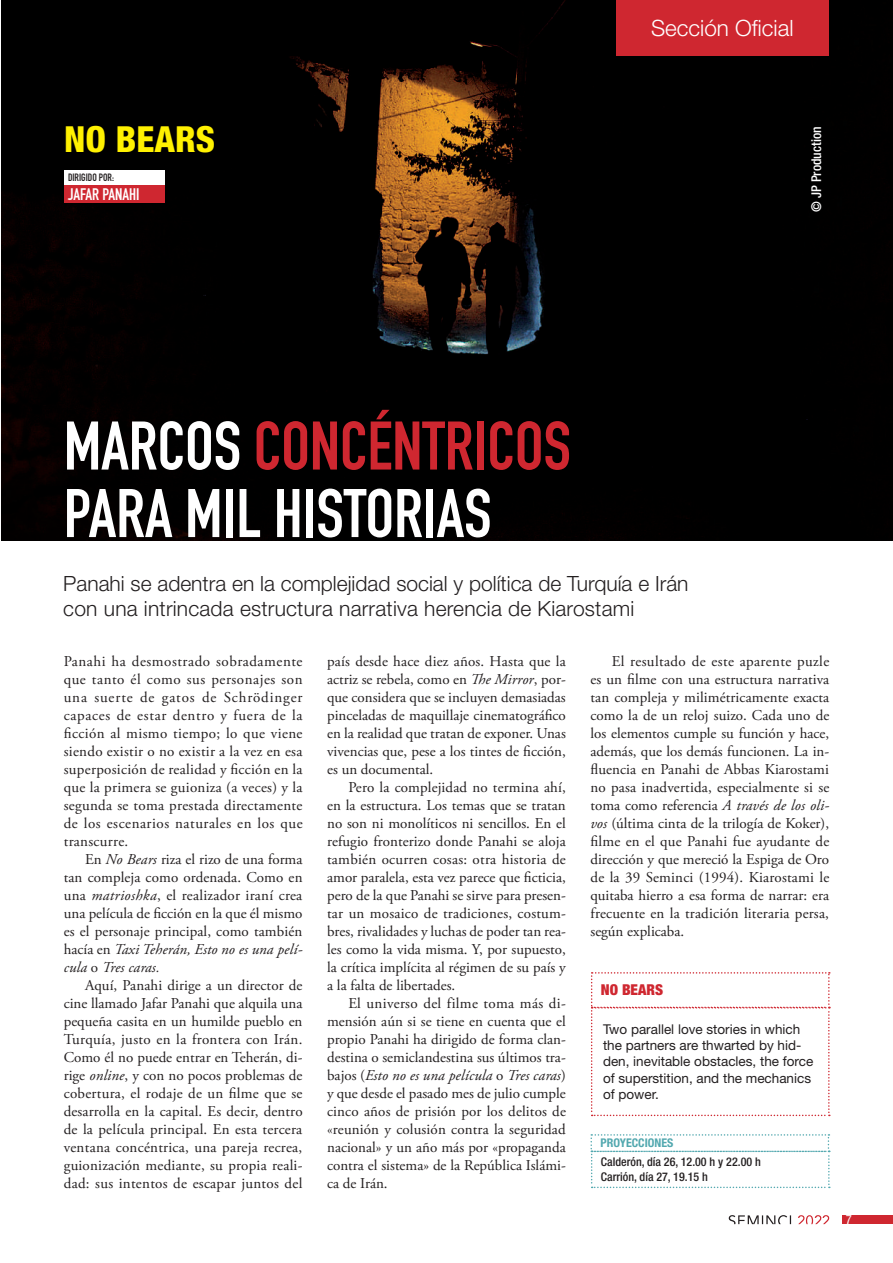
<style>
.page{position:relative;width:893px;height:1263px;background:#fff}
.page>*{position:absolute;margin:0;border:0;box-sizing:border-box;transform-origin:0 0}
.t1{font:67.5px/67.5px "DIN Engschrift Std";color:#fff}
.t2{font:800 condensed 36px "Helvetica Neue LT Std";color:#fff101}
.t3{font:300 22.5px "Helvetica Neue LT Std";color:#fff}
.t4{font:300 21px/25.2px "Helvetica Neue LT Std";color:#231f20}
.t5{font:16.5px "DIN Engschrift Std";color:#fff}
.t6{font:15px/18px "Adobe Garamond Pro";color:#231f20;text-align:justify}
.t7{font:900 condensed 15px "Helvetica Neue LT Std";color:#cf2730}
.t8{font:13.5px/16.2px "Helvetica Neue LT Std";color:#231f20}
.t9{font:500 condensed 13.5px "Helvetica Neue LT Std";color:#fff}
.t10{font:condensed 12.75px "Helvetica Neue LT Std";color:#fff}
.t11{font:500 condensed 12px/14.4px "Helvetica Neue LT Std";color:#231f20}
.t12{font:700 condensed 12px "Helvetica Neue LT Std";color:#52a8af}
.t13{font:10.5px "DIN Engschrift Std";color:#231f20}
.s1{color:#cf2730}
.s2{font-style:italic}
</style>
<div class="page">
<div style="left:843px;top:1215px;width:50px;height:9px;background:#cf2730"></div>
<svg style="left:729px;top:1215px;width:62px;height:9px"></svg>
<svg style="left:798px;top:1215px;width:31px;height:9px"></svg>
<img style="left:1px;top:0;width:892px;height:540px">
<svg style="left:591px;top:972px;width:239px;height:144px"></svg>
<svg style="left:590px;top:1134px;width:240px;height:54px"></svg>
<div style="left:616px;top:0;width:213px;height:55px;background:#cf2730"></div>
<div style="left:64px;top:170px;width:100px;height:15px;background:#fff"></div>
<div style="left:64px;top:185px;width:100px;height:18px;background:#cf2730"></div>
<h2 class="t2" style="left:64px;top:117px;width:152px">NO BEARS</h2>
<p class="t13" style="left:68px;top:171px;width:47px">DIRIGIDO POR:</p>
<p class="t5" style="left:68px;top:184px;width:73px">JAFAR PANAHI</p>
<h3 class="t3" style="left:651px;top:14px;width:144px">Sección Oficial</h3>
<p class="t9" style="left:808px;top:212px;width:87px;rotate:-90deg">© JP Production</p>
<h1 class="t1" style="left:64px;top:413px;width:509px">MARCOS <span class="s1">CONCÉNTRICOS<br></span>PARA MIL HISTORIAS</h1>
<h3 class="t4" style="left:63px;top:570px;width:627px">Panahi se adentra en la complejidad social y política de Turquía e Irán con una intrincada estructura narrativa herencia de Kiarostami</h3>
<p class="t6" style="left:64px;top:653px;width:240px">Panahi ha desmostrado sobradamente que tanto él como sus personajes son una suerte de gatos de Schrödinger capaces de estar dentro y fuera de la ficción al mismo tiempo; lo que viene siendo existir o no existir a la vez en esa superposición de realidad y ficción en la que la primera se guioniza (a veces) y la segunda se toma prestada directamente de los escenarios naturales en los que transcurre.</p>
<p class="t6" style="left:64px;top:851px;width:240px;text-indent:21px">En <span class="s2">No Bears</span> riza el rizo de una forma tan compleja como ordenada. Como en una <span class="s2">matrioshka</span>, el realizador iraní crea una película de ficción en la que él mismo es el personaje principal, como también hacía en <span class="s2">Taxi Teherán, Esto no es una pelí&shy;cula</span> o <span class="s2">Tres caras.</span></p>
<p class="t6" style="left:64px;top:977px;width:240px;text-indent:21px">Aquí, Panahi dirige a un director de cine llamado Jafar Panahi que alquila una pequeña casita en un humilde pueblo en Turquía, justo en la frontera con Irán.<br>Como él no puede entrar en Teherán, di&shy;rige <span class="s2">online</span>, y con no pocos problemas de cobertura, el rodaje de un filme que se desarrolla en la capital. Es decir, dentro de la película principal. En esta tercera ventana concéntrica, una pareja recrea, guionización mediante, su propia reali&shy;dad: sus intentos de escapar juntos del</p>
<p class="t6" style="left:327px;top:653px;width:240px">país desde hace diez años. Hasta que la actriz se rebela, como en <span class="s2">The Mirror</span>, por&shy;que considera que se incluyen demasiadas pinceladas de maquillaje cinematográfico en la realidad que tratan de exponer. Unas vivencias que, pese a los tintes de ficción, es un documental.</p>
<p class="t6" style="left:327px;top:779px;width:240px;text-indent:21px">Pero la complejidad no termina ahí, en la estructura. Los temas que se tratan no son ni monolíticos ni sencillos. En el refugio fronterizo donde Panahi se aloja también ocurren cosas: otra historia de amor paralela, esta vez parece que ficticia, pero de la que Panahi se sirve para presen&shy;tar un mosaico de tradiciones, costum&shy;bres, rivalidades y luchas de poder tan rea&shy;les como la vida misma. Y, por supuesto, la crítica implícita al régimen de su país y a la falta de libertades.</p>
<p class="t6" style="left:327px;top:995px;width:240px;text-indent:21px">El universo del filme toma más di&shy;mensión aún si se tiene en cuenta que el propio Panahi ha dirigido de forma clan&shy;destina o semiclandestina sus últimos tra&shy;bajos (<span class="s2">Esto no es una película</span> o <span class="s2">Tres caras</span>) y que desde el pasado mes de julio cumple cinco años de prisión por los delitos de «reunión y colusión contra la seguridad nacional» y un año más por «propaganda contra el sistema» de la República Islámi&shy;ca de Irán.</p>
<p class="t6" style="left:590px;top:653px;width:240px;text-indent:21px">El resultado de este aparente puzle es un filme con una estructura narrativa tan compleja y milimétricamente exacta como la de un reloj suizo. Cada uno de los elementos cumple su función y hace, además, que los demás funcionen. La in&shy;fluencia en Panahi de Abbas Kiarostami no pasa inadvertida, especialmente si se toma como referencia <span class="s2">A través de los oli&shy;vos</span> (última cinta de la trilogía de Koker), filme en el que Panahi fue ayudante de dirección y que mereció la Espiga de Oro de la 39 Seminci (1994). Kiarostami le quitaba hierro a esa forma de narrar: era frecuente en la tradición literaria persa, según explicaba.</p>
<p class="t7" style="left:601px;top:981px;width:64px">NO BEARS</p>
<p class="t8" style="left:603px;top:1021px;width:212px">Two parallel love stories in which the partners are thwarted by hid&shy;den, inevitable obstacles, the force of superstition, and the mechanics of power.</p>
<p class="t12" style="left:600px;top:1136px;width:74px">PROYECCIONES</p>
<p class="t11" style="left:601px;top:1155px;width:161px">Calderón, día 26, 12.00 h y 22.00 h<br>Carrión, día 27, 19.15 h</p>
<p class="t10" style="left:846px;top:1212px;width:8px">7</p>
</div>
